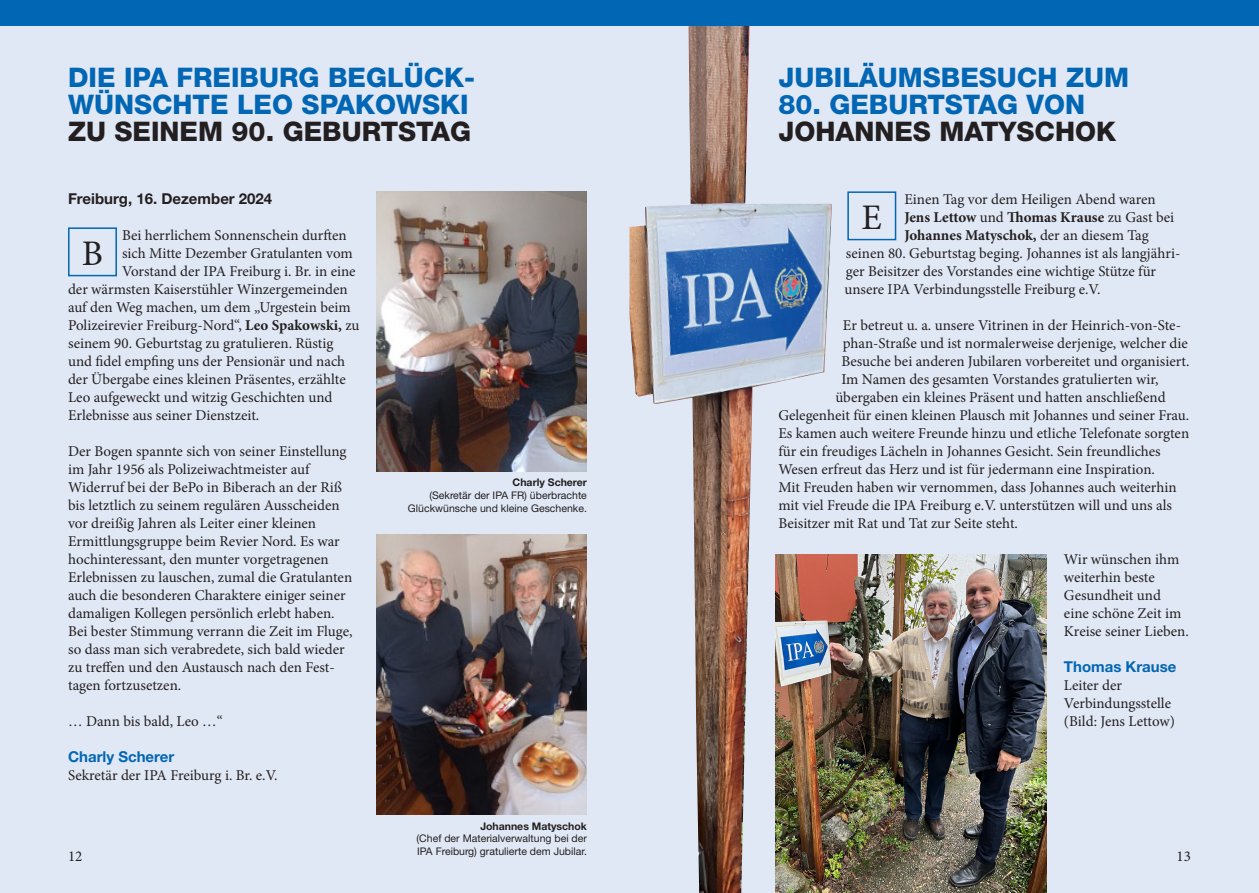
<style>
.page{position:relative;width:1259px;height:893px;background:#fff}
.page>*{position:absolute;margin:0;border:0;box-sizing:border-box;transform-origin:0 0}
.t1{font:36px "Minion Pro";color:#231f20}
.t2{font:800 27px/27px "Helvetica Neue LT Std";color:#0166b3}
.t3{font:800 27px "Helvetica Neue LT Std";color:#231f20}
.t4{font:15px/18px "Minion Pro";color:#231f20}
.t5{font:700 15px "Minion Pro";letter-spacing:-.005em;color:#231f20}
.t6{font:700 15px "Helvetica Neue LT Std";color:#0166b3}
.t7{font:700 15px "Helvetica Neue LT Std";color:#231f20}
.t8{font:10.5px/12.6px "Helvetica Neue LT Std";color:#231f20;text-align:right}
.t9{font:700 10.5px "Helvetica Neue LT Std";color:#231f20}
.s1{font-weight:700}
.s2{font-weight:400}
</style>
<div class="page">
<div style="left:629px;top:0;width:630px;height:893px;background:#e1e8f5"></div>
<div style="left:0;top:0;width:629px;height:893px;background:#e1e8f5"></div>
<div style="left:0;top:0;width:629px;height:26px;background:#0166b3"></div>
<div style="left:68px;top:227px;width:49px;height:49px;border:2px solid #0166b3"></div>
<img style="left:377px;top:191px;width:210px;height:281px">
<img style="left:377px;top:534px;width:210px;height:280px">
<div style="left:847px;top:191px;width:49px;height:49px;border:2px solid #0166b3"></div>
<img style="left:832px;top:554px;width:215px;height:339px">
<img style="left:629px;top:26px;width:203px;height:867px">
<div style="left:629px;top:0;width:630px;height:26px;background:#0166b3"></div>
<h2 class="t2" style="left:68px;top:64px;width:408px">DIE IPA FREIBURG BEGLÜCK-<br>WÜNSCHTE LEO SPAKOWSKI</h2>
<h2 class="t3" style="left:68px;top:116px;width:405px">ZU SEINEM 90. GEBURTSTAG</h2>
<p class="t7" style="left:68px;top:190px;width:206px">Freiburg, 16. Dezember 2024</p>
<h1 class="t1" style="left:82px;top:229px;width:23px">B</h1>
<p class="t4" style="left:122px;top:227px;width:226px">Bei herrlichem Sonnenschein durften</p>
<p class="t4" style="left:122px;top:245px;width:232px">sich Mitte Dezember Gratulanten vom</p>
<p class="t4" style="left:122px;top:263px;width:235px">Vorstand der IPA Freiburg i. Br. in eine</p>
<p class="t4" style="left:68px;top:281px;width:281px">der wärmsten Kaiserstühler Winzergemeinden</p>
<p class="t4" style="left:68px;top:299px;width:284px">auf den Weg machen, um dem „Urgestein beim</p>
<p class="t4" style="left:68px;top:317px;width:293px">Polizeirevier Freiburg-Nord“, <span class="s1">Leo Spakowski,</span> zu</p>
<p class="t4" style="left:68px;top:335px;width:267px">seinem 90. Geburtstag zu gratulieren. Rüstig</p>
<p class="t4" style="left:68px;top:353px;width:279px">und fidel empfing uns der Pensionär und nach</p>
<p class="t4" style="left:68px;top:371px;width:279px">der Übergabe eines kleinen Präsentes, erzählte</p>
<p class="t4" style="left:68px;top:389px;width:266px">Leo aufgeweckt und witzig Geschichten und</p>
<p class="t4" style="left:68px;top:407px;width:193px">Erlebnisse aus seiner Dienstzeit.</p>
<p class="t4" style="left:68px;top:443px;width:286px">Der Bogen spannte sich von seiner Einstellung im Jahr 1956 als Polizeiwachtmeister auf Widerruf bei der BePo in Biberach an der Riß bis letztlich zu seinem regulären Ausscheiden vor dreißig Jahren als Leiter einer kleinen Ermittlungsgruppe beim Revier Nord. Es war hochinteressant, den munter vorgetragenen Erlebnissen zu lauschen, zumal die Gratulanten auch die besonderen Charaktere einiger seiner damaligen Kollegen persönlich erlebt haben.<br>Bei bester Stimmung verrann die Zeit im Fluge, so dass man sich verabredete, sich bald wieder zu treffen und den Austausch nach den Fest&shy;tagen fortzusetzen.</p>
<p class="t4" style="left:68px;top:713px;width:156px">… Dann bis bald, Leo …“</p>
<p class="t6" style="left:68px;top:748px;width:108px">Charly Scherer</p>
<p class="t4" style="left:68px;top:767px;width:211px">Sekretär der IPA Freiburg i. Br. e.V.</p>
<p class="t9" style="left:512px;top:476px;width:76px">Charly Scherer</p>
<p class="t8" style="left:408px;top:489px;width:180px">(Sekretär der IPA FR) überbrachte<br>Glückwünsche und kleine Geschenke.</p>
<h2 class="t2" style="left:778px;top:64px;width:352px">JUBILÄUMSBESUCH ZUM</h2>
<h2 class="t2" style="left:778px;top:91px;width:308px">80. GEBURTSTAG VON</h2>
<h2 class="t3" style="left:778px;top:116px;width:339px">JOHANNES MATYSCHOK</h2>
<p class="t4" style="left:904px;top:191px;width:253px">Einen Tag vor dem Heiligen Abend waren</p>
<p class="t5" style="left:904px;top:207px;width:271px">Jens Lettow <span class="s2">und</span> Thomas Krause <span class="s2">zu Gast bei</span></p>
<p class="t5" style="left:904px;top:225px;width:246px">Johannes Matyschok, <span class="s2">der an diesem Tag</span></p>
<p class="t4" style="left:846px;top:245px;width:336px">seinen 80. Geburtstag beging. Johannes ist als langjähri-</p>
<p class="t4" style="left:846px;top:263px;width:312px">ger Beisitzer des Vorstandes eine wichtige Stütze für</p>
<p class="t4" style="left:844px;top:281px;width:258px">unsere IPA Verbindungsstelle Freiburg e.V.</p>
<p class="t4" style="left:843px;top:317px;width:340px">Er betreut u. a. unsere Vitrinen in der Heinrich-von-Ste-</p>
<p class="t4" style="left:843px;top:335px;width:346px">phan-Straße und ist normalerweise derjenige, welcher die</p>
<p class="t4" style="left:841px;top:353px;width:349px">Besuche bei anderen Jubilaren vorbereitet und organisiert.</p>
<p class="t4" style="left:841px;top:371px;width:319px">Im Namen des gesamten Vorstandes gratulierten wir,</p>
<p class="t4" style="left:835px;top:389px;width:332px">übergaben ein kleines Präsent und hatten anschließend</p>
<p class="t4" style="left:778px;top:407px;width:412px">Gelegenheit für einen kleinen Plausch mit Johannes und seiner Frau.</p>
<p class="t4" style="left:778px;top:425px;width:412px">Es kamen auch weitere Freunde hinzu und etliche Telefonate sorgten</p>
<p class="t4" style="left:778px;top:443px;width:384px">für ein freudiges Lächeln in Johannes Gesicht. Sein freundliches</p>
<p class="t4" style="left:778px;top:461px;width:378px">Wesen erfreut das Herz und ist für jedermann eine Inspiration.</p>
<p class="t4" style="left:778px;top:479px;width:400px">Mit Freuden haben wir vernommen, dass Johannes auch weiterhin</p>
<p class="t4" style="left:778px;top:497px;width:395px">mit viel Freude die IPA Freiburg e.V. unterstützen will und uns als</p>
<p class="t4" style="left:778px;top:515px;width:241px">Beisitzer mit Rat und Tat zur Seite steht.</p>
<p class="t4" style="left:1064px;top:551px;width:126px">Wir wünschen ihm weiterhin beste<br>Gesundheit und eine schöne Zeit im<br>Kreise seiner Lieben.</p>
<p class="t6" style="left:1064px;top:658px;width:114px">Thomas Krause</p>
<p class="t4" style="left:1064px;top:677px;width:112px">Leiter der<br>Verbindungsstelle (Bild: Jens Lettow)</p>
<h1 class="t1" style="left:861px;top:193px;width:22px">E</h1>
<p class="t9" style="left:480px;top:819px;width:108px">Johannes Matyschok</p>
<p class="t8" style="left:416px;top:832px;width:172px;text-align:left">(Chef der Materialverwaltung bei der<br>IPA Freiburg) gratulierte dem Jubilar.</p>
<p class="t4" style="left:68px;top:848px;width:16px">12</p>
<p class="t4" style="left:1176px;top:848px;width:16px">13</p>
</div>
